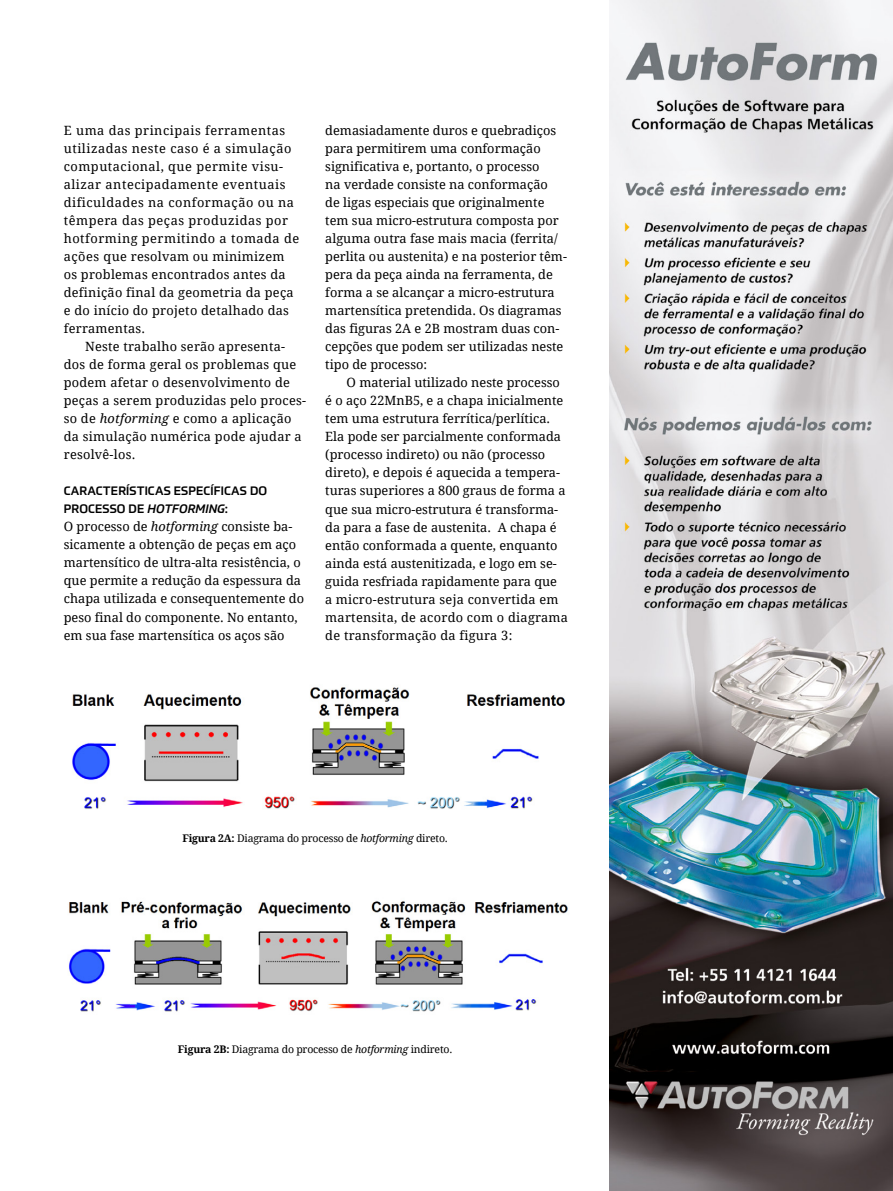
<style>
.page{position:relative;width:893px;height:1191px;background:#fff}
.page>*{position:absolute;margin:0;border:0;box-sizing:border-box;transform-origin:0 0}
.t1{font:12.75px/18px "Droid Serif";color:#000}
.t2{font:12.75px/18px "Droid Serif";letter-spacing:.04em;color:#000}
.t3{font:12.75px/18px "Droid Serif";letter-spacing:.02em;color:#000}
.t4{font:500 12px/18px "Prometo";letter-spacing:.01em;color:#000}
.t5{font:10.5px "Droid Serif";letter-spacing:-.02em;color:#000}
.s1{font-style:italic}
.s2{font-weight:700}
</style>
<div class="page">
<img style="left:610px;top:0;width:283px;height:1191px">
<img style="left:72px;top:687px;width:493px;height:122px">
<img style="left:69px;top:901px;width:499px;height:111px">
<p class="t2" style="left:64px;top:122px;width:237px">E uma das principais ferramentas utilizadas neste caso é a simulação computacional, que permite visu&shy;alizar antecipadamente eventuais dificuldades na conformação ou na têmpera das peças produzidas por hotforming permitindo a tomada de ações que resolvam ou minimizem os problemas encontrados antes da definição final da geometria da peça e do início do projeto detalhado das ferramentas.</p>
<p class="t3" style="left:64px;top:338px;width:244px;text-indent:21px">Neste trabalho serão apresenta&shy;dos de forma geral os problemas que podem afetar o desenvolvimento de peças a serem produzidas pelo proces&shy;so de <span class="s1">hotforming</span> e como a aplicação da simulação numérica pode ajudar a resolvê-los.</p>
<p class="t4" style="left:64px;top:482px;width:205px">CARACTERÍSTICAS ESPECÍFICAS DO<br>PROCESSO DE <span class="s1">HOTFORMING</span>:</p>
<p class="t1" style="left:64px;top:518px;width:242px">O processo de <span class="s1">hotforming</span> consiste ba&shy;sicamente a obtenção de peças em aço martensítico de ultra-alta resistência, o que permite a redução da espessura da chapa utilizada e consequentemente do peso final do componente. No entanto, em sua fase martensítica os aços são</p>
<p class="t1" style="left:325px;top:122px;width:243px">demasiadamente duros e quebradiços para permitirem uma conformação significativa e, portanto, o processo<br>na verdade consiste na conformação<br>de ligas especiais que originalmente tem sua micro-estrutura composta por alguma outra fase mais macia (ferrita/ perlita ou austenita) e na posterior têm&shy;pera da peça ainda na ferramenta, de forma a se alcançar a micro-estrutura martensítica pretendida. Os diagramas das figuras 2A e 2B mostram duas con&shy;cepções que podem ser utilizadas neste tipo de processo:</p>
<p class="t1" style="left:325px;top:374px;width:244px;text-indent:21px">O material utilizado neste processo é o aço 22MnB5, e a chapa inicialmente tem uma estrutura ferrítica/perlítica.<br>Ela pode ser parcialmente conformada (processo indireto) ou não (processo direto), e depois é aquecida a tempera&shy;turas superiores a 800 graus de forma a que sua micro-estrutura é transforma&shy;da para a fase de austenita. A chapa é então conformada a quente, enquanto ainda está austenitizada, e logo em se&shy;guida resfriada rapidamente para que<br>a micro-estrutura seja convertida em martensita, de acordo com o diagrama de transformação da figura 3:</p>
<p class="t5" style="left:182px;top:832px;width:267px"><span class="s2">Figura 2A:</span> Diagrama do processo de <span class="s1">hotforming</span> direto.</p>
<p class="t5" style="left:178px;top:1042px;width:276px"><span class="s2">Figura 2B:</span> Diagrama do processo de <span class="s1">hotforming</span> indireto.</p>
</div>
